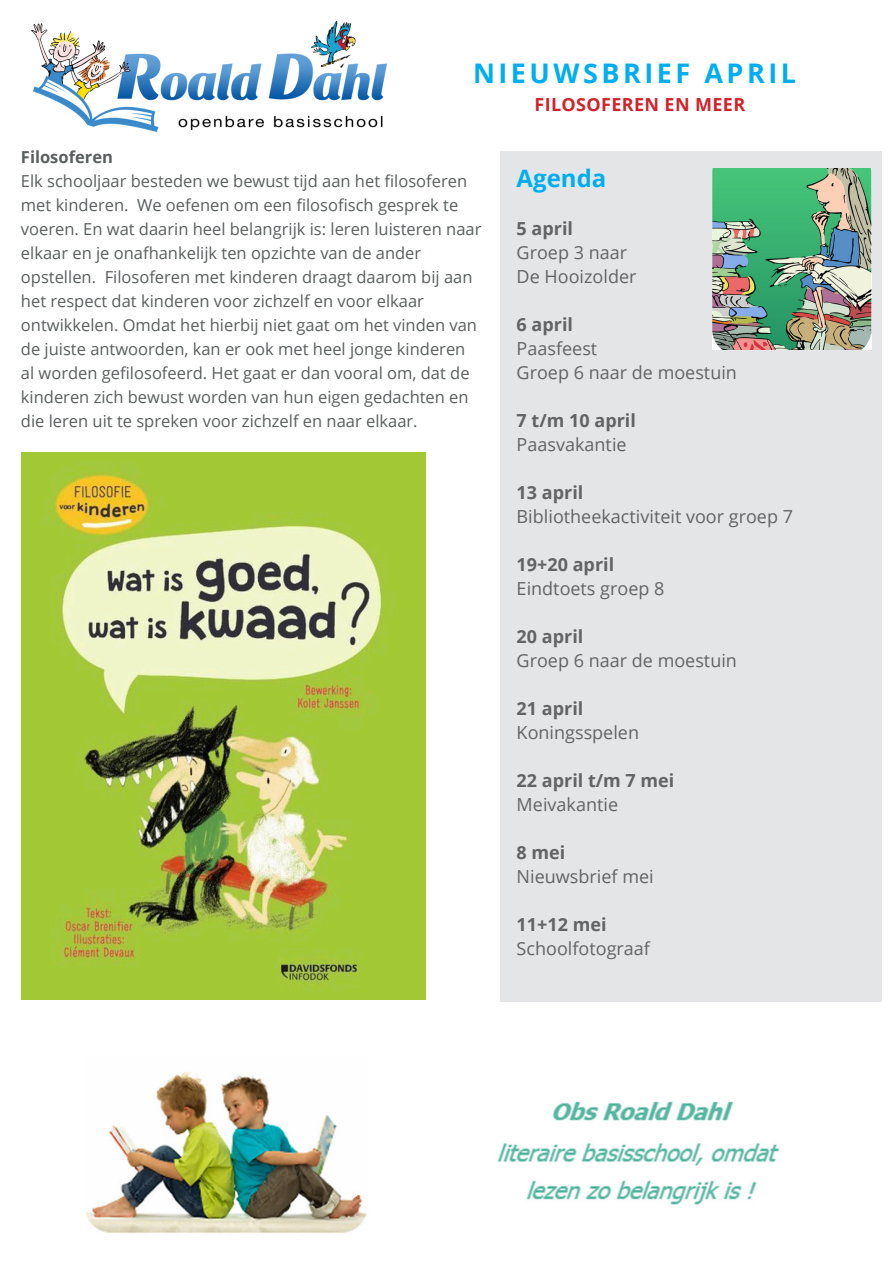
<style>
.page{position:relative;width:893px;height:1263px;background:#fff}
.page>*{position:absolute;margin:0;border:0;box-sizing:border-box;transform-origin:0 0}
.t1{font:700 27px "Open Sans";letter-spacing:.13em;color:#00aeef}
.t2{font:700 24px "Open Sans";color:#00aeef}
.t3{font:18px/24px "Open Sans";color:#636366}
.t4{font:700 18px/24px "Open Sans";color:#636366}
.t5{font:700 18px "Open Sans";letter-spacing:.02em;color:#d1232a}
.t6{font:16.5px/24px "Open Sans";color:#5a5e5e}
.s1{font-weight:700}
.s2{font-weight:400}
</style>
<div class="page">
<div style="left:500px;top:151px;width:382px;height:850px;background:#e4e5e7"></div>
<img style="left:32px;top:21px;width:355px;height:111px">
<img style="left:713px;top:169px;width:158px;height:180px">
<img style="left:86px;top:1072px;width:694px;height:161px">
<img style="left:21px;top:453px;width:405px;height:546px">
<p class="t1" style="left:473px;top:54px;width:325px">NIEUWSBRIEF APRIL</p>
<p class="t5" style="left:534px;top:91px;width:212px">FILOSOFEREN EN MEER</p>
<p class="t6" style="left:21px;top:145px;width:462px"><span class="s1">Filosoferen<br></span>Elk schooljaar besteden we bewust tijd aan het filosoferen met kinderen. We oefenen om een filosofisch gesprek te voeren. En wat daarin heel belangrijk is: leren luisteren naar elkaar en je onafhankelijk ten opzichte van de ander opstellen. Filosoferen met kinderen draagt daarom bij aan het respect dat kinderen voor zichzelf en voor elkaar ontwikkelen. Omdat het hierbij niet gaat om het vinden van de juiste antwoorden, kan er ook met heel jonge kinderen al worden gefilosofeerd. Het gaat er dan vooral om, dat de kinderen zich bewust worden van hun eigen gedachten en die leren uit te spreken voor zichzelf en naar elkaar.</p>
<p class="t2" style="left:517px;top:161px;width:91px">Agenda</p>
<p class="t3" style="left:517px;top:216px;width:121px"><span class="s1">5 april<br></span>Groep 3 naar<br>De Hooizolder</p>
<p class="t3" style="left:517px;top:312px;width:82px"><span class="s1">6 april<br></span>Paasfeest</p>
<p class="t3" style="left:517px;top:360px;width:222px">Groep 6 naar de moestuin</p>
<p class="t3" style="left:517px;top:408px;width:121px"><span class="s1">7 t/m 10 april<br></span>Paasvakantie</p>
<p class="t3" style="left:517px;top:480px;width:278px"><span class="s1">13 april<br></span>Bibliotheekactiviteit voor groep 7</p>
<p class="t3" style="left:517px;top:552px;width:149px"><span class="s1">19+20 april<br></span>Eindtoets groep 8</p>
<p class="t3" style="left:517px;top:624px;width:222px"><span class="s1">20 april<br></span>Groep 6 naar de moestuin</p>
<p class="t3" style="left:517px;top:696px;width:124px"><span class="s1">21 april<br></span>Koningsspelen</p>
<p class="t4" style="left:517px;top:768px;width:159px">22 april t/m 7 mei<br><span class="s2">Meivakantie</span></p>
<p class="t3" style="left:517px;top:840px;width:139px"><span class="s1">8 mei<br></span>Nieuwsbrief mei</p>
<p class="t3" style="left:517px;top:912px;width:135px"><span class="s1">11+12 mei<br></span>Schoolfotograaf</p>
</div>
